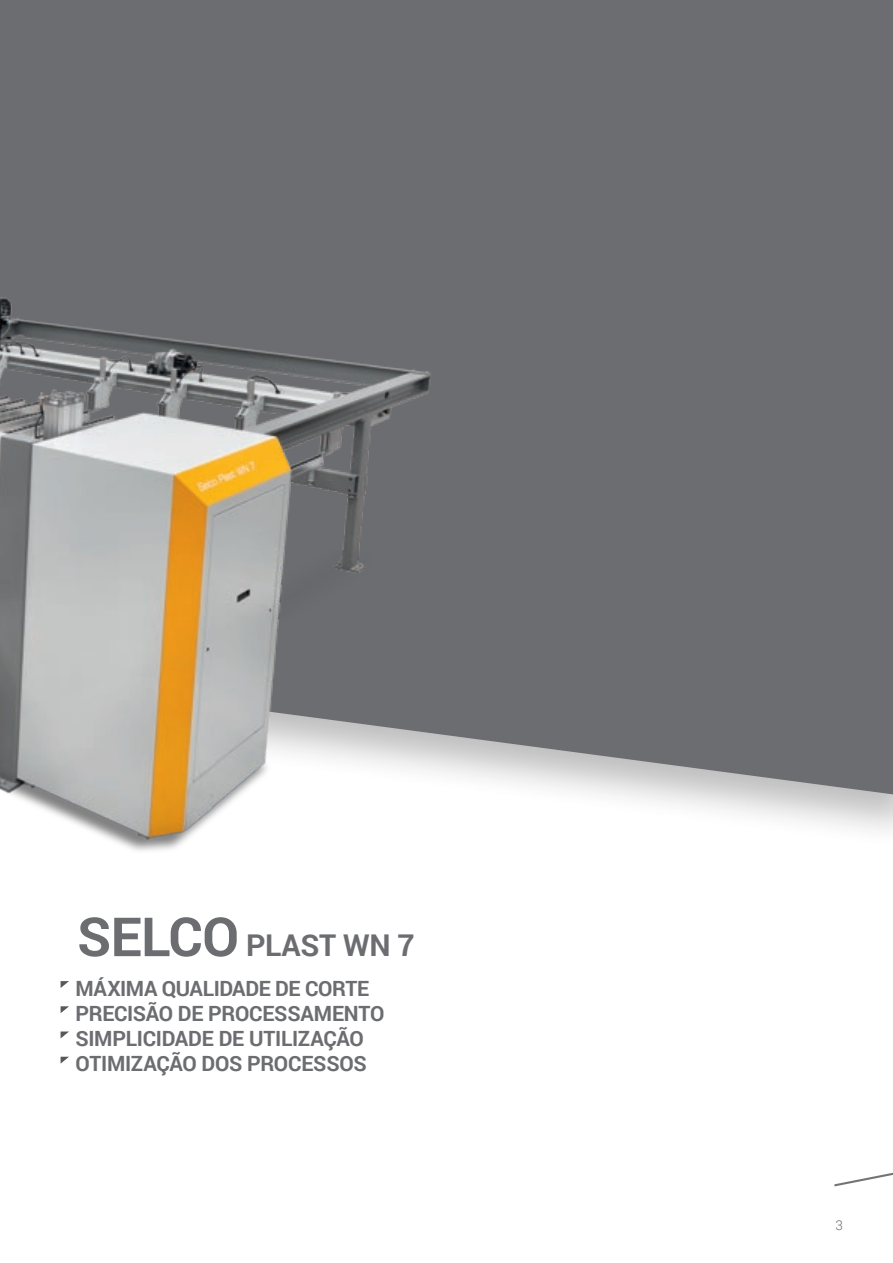
<style>
.page{position:relative;width:893px;height:1263px;background:#fff}
.page>*{position:absolute;margin:0;border:0;box-sizing:border-box;transform-origin:0 0}
.t1{font:700 30px "Roboto";letter-spacing:-.01em;color:#6c6d70}
.t2{font:700 21px/25.2px "Roboto";letter-spacing:-.015em;color:#6c6d70}
.t3{font:300 13.5px "Roboto";color:#6c6d70}
.s1{font-size:54px}
</style>
<div class="page">
<svg style="left:834px;top:1172px;width:59px;height:14px"></svg>
<div style="left:0;top:0;width:893px;height:849px;background:#231f20;opacity:.3"></div>
<div style="left:0;top:0;width:893px;height:796px;background:#6c6d70"></div>
<img style="left:0;top:244px;width:469px;height:607px">
<svg style="left:61px;top:981px;width:8px;height:7px"></svg>
<svg style="left:61px;top:1006px;width:8px;height:7px"></svg>
<svg style="left:61px;top:1031px;width:8px;height:7px"></svg>
<svg style="left:61px;top:1057px;width:8px;height:6px"></svg>
<p class="t1" style="left:77px;top:924px;width:339px"><span class="s1">SELCO</span> PLAST WN 7</p>
<p class="t2" style="left:75px;top:975px;width:311px">MÁXIMA QUALIDADE DE CORTE<br>PRECISÃO DE PROCESSAMENTO<br>SIMPLICIDADE DE UTILIZAÇÃO<br>OTIMIZAÇÃO DOS PROCESSOS</p>
<p class="t3" style="left:836px;top:1215px;width:9px">3</p>
</div>
